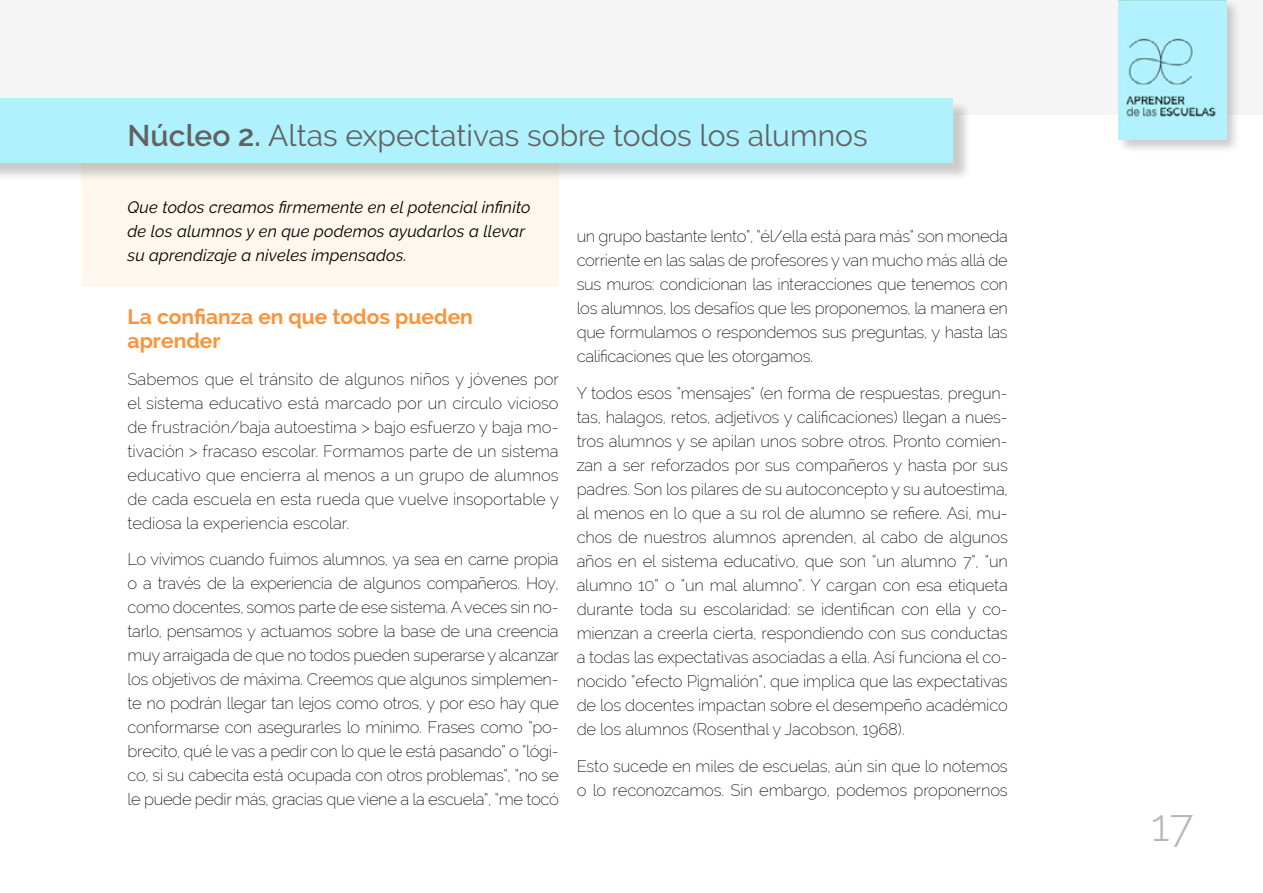
<style>
.page{position:relative;width:1263px;height:893px;background:#fff}
.page>*{position:absolute;margin:0;border:0;box-sizing:border-box;transform-origin:0 0}
.t1{font:300 45px "Raleway";color:#b6b6b6}
.t2{font:30px "Raleway";color:#636262}
.t3{font:700 21px/24px "Raleway";color:#fe9237}
.t4{font:200 16.5px/24px "Raleway";letter-spacing:-.01em;color:#000;text-align:justify}
.t5{font:italic 16.5px/24px "Raleway";letter-spacing:.01em;color:#000}
.s1{font-weight:600}
</style>
<div class="page">
<div style="left:1px;top:1px;width:1262px;height:114px;background:#f6f5f5"></div>
<img style="left:1118px;top:0;width:118px;height:150px">
<img style="left:1118px;top:1px;width:118px;height:114px">
<img style="left:1119px;top:1px;width:107px;height:138px">
<div style="left:82px;top:150px;width:477px;height:137px;background:#fdf7ed"></div>
<img style="left:0;top:115px;width:967px;height:66px">
<img style="left:82px;top:162px;width:477px;height:19px">
<div style="left:0;top:98px;width:952px;height:64px;background:#aff2fe"></div>
<h2 class="t2" style="left:128px;top:118px;width:742px"><span class="s1">Núcleo 2.</span> Altas expectativas sobre todos los alumnos</h2>
<p class="t5" style="left:128px;top:195px;width:405px">Que todos creamos firmemente en el potencial infinito de los alumnos y en que podemos ayudarlos a llevar su aprendizaje a niveles impensados.</p>
<p class="t3" style="left:128px;top:304px;width:347px">La confianza en que todos pueden aprender</p>
<p class="t4" style="left:128px;top:367px;width:433px">Sabemos que el tránsito de algunos niños y jóvenes por el sistema educativo está marcado por un círculo vicioso de frustración/baja autoestima &gt; bajo esfuerzo y baja mo&shy;tivación &gt; fracaso escolar. Formamos parte de un sistema educativo que encierra al menos a un grupo de alumnos de cada escuela en esta rueda que vuelve insoportable y tediosa la experiencia escolar.</p>
<p class="t4" style="left:128px;top:547px;width:433px">Lo vivimos cuando fuimos alumnos, ya sea en carne propia o a través de la experiencia de algunos compañeros. Hoy, como docentes, somos parte de ese sistema. A veces sin no&shy;tarlo, pensamos y actuamos sobre la base de una creencia muy arraigada de que no todos pueden superarse y alcanzar los objetivos de máxima. Creemos que algunos simplemen&shy;te no podrán llegar tan lejos como otros, y por eso hay que conformarse con asegurarles lo mínimo. Frases como “po&shy;brecito, qué le vas a pedir con lo que le está pasando” o “lógi&shy;co, si su cabecita está ocupada con otros problemas”, “no se le puede pedir más, gracias que viene a la escuela”, “me tocó</p>
<p class="t4" style="left:577px;top:224px;width:433px">un grupo bastante lento”, “él/ella está para más” son moneda corriente en las salas de profesores y van mucho más allá de sus muros: condicionan las interacciones que tenemos con los alumnos, los desafíos que les proponemos, la manera en que formulamos o respondemos sus preguntas, y hasta las calificaciones que les otorgamos.</p>
<p class="t4" style="left:577px;top:381px;width:433px">Y todos esos “mensajes” (en forma de respuestas, pregun&shy;tas, halagos, retos, adjetivos y calificaciones) llegan a nues&shy;tros alumnos y se apilan unos sobre otros. Pronto comien&shy;zan a ser reforzados por sus compañeros y hasta por sus padres. Son los pilares de su autoconcepto y su autoestima, al menos en lo que a su rol de alumno se refiere. Así, mu&shy;chos de nuestros alumnos aprenden, al cabo de algunos años en el sistema educativo, que son “un alumno 7”, “un alumno 10” o “un mal alumno”. Y cargan con esa etiqueta durante toda su escolaridad: se identifican con ella y co&shy;mienzan a creerla cierta, respondiendo con sus conductas a todas las expectativas asociadas a ella. Así funciona el co&shy;nocido “efecto Pigmalión”, que implica que las expectativas de los docentes impactan sobre el desempeño académico de los alumnos (Rosenthal y Jacobson, 1968).</p>
<p class="t4" style="left:577px;top:754px;width:433px">Esto sucede en miles de escuelas, aún sin que lo notemos o lo reconozcamos. Sin embargo, podemos proponernos</p>
<h1 class="t1" style="left:1151px;top:798px;width:44px">17</h1>
</div>
